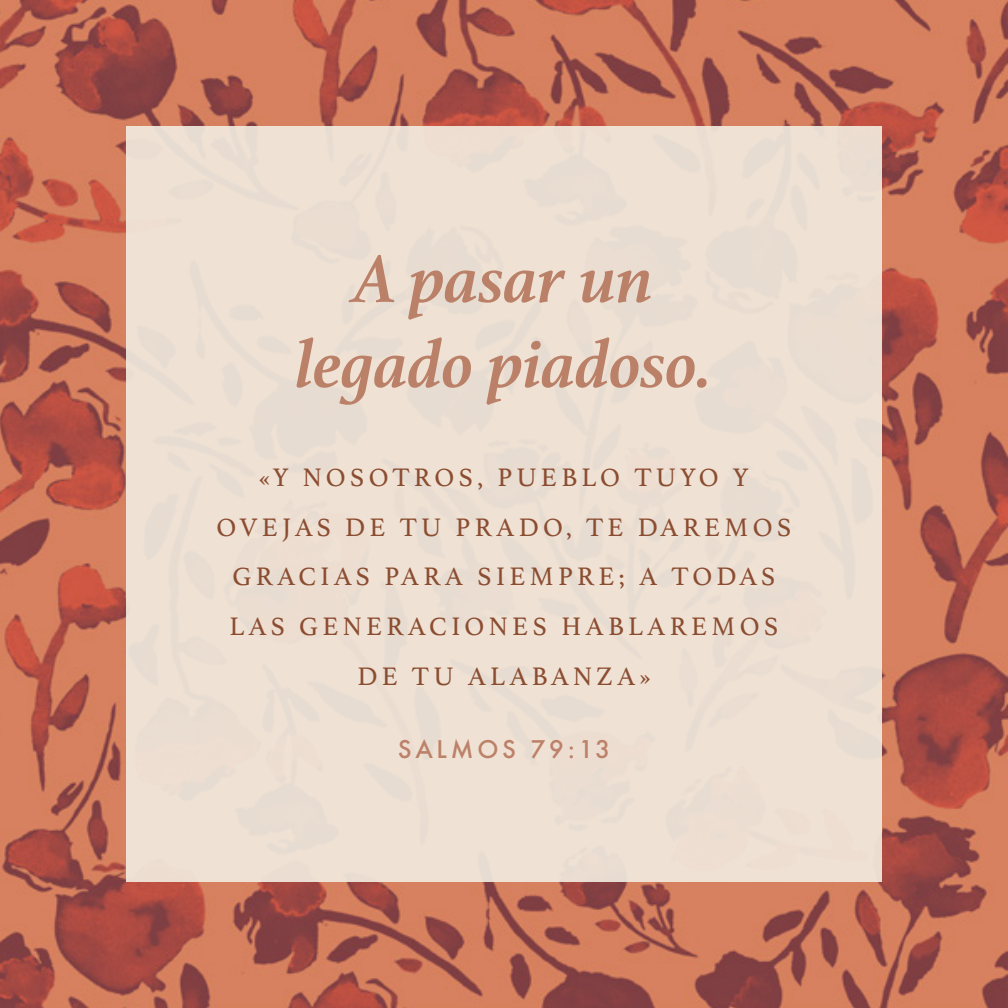
<style>
.page{position:relative;width:1008px;height:1008px;background:#fff}
.page>*{position:absolute;margin:0;border:0;box-sizing:border-box;transform-origin:0 0}
.t1{font:italic 700 71.05px "Athelas";color:#bb8068}
.t2{font:26.6px/49.7px "Athelas";letter-spacing:.16em;color:#8b4d31;text-align:center}
.t3{font:500 23.8px "Futura";letter-spacing:.16em;color:#bc8168}
</style>
<div class="page">
<img style="left:0;top:0;width:1008px;height:1008px">
<div style="left:126px;top:126px;width:756px;height:756px;background:#efe2d4"></div>
<p class="t1" style="left:354px;top:222px;width:301px">A pasar un</p>
<p class="t1" style="left:296px;top:307px;width:418px">legado piadoso.</p>
<p class="t2" style="left:259px;top:452px;width:491px">«Y NOSOTROS, PUEBLO TUYO Y</p>
<p class="t2" style="left:217px;top:501px;width:576px">OVEJAS DE TU PRADO, TE DAREMOS<br>GRACIAS PARA SIEMPRE; A TODAS</p>
<p class="t2" style="left:230px;top:601px;width:550px">LAS GENERACIONES HABLAREMOS</p>
<p class="t2" style="left:357px;top:650px;width:295px">DE TU ALABANZA»</p>
<p class="t3" style="left:398px;top:733px;width:214px">SALMOS 79:13</p>
</div>
